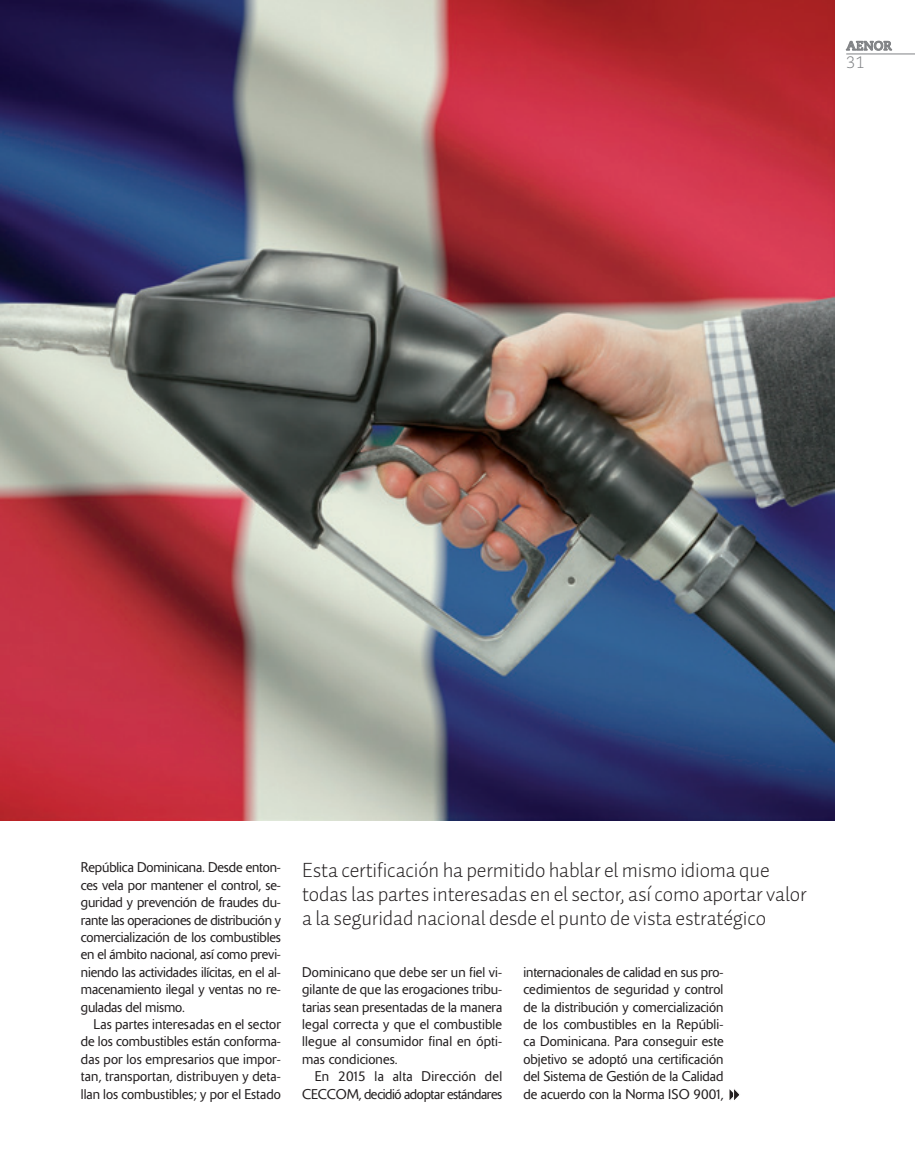
<style>
.page{position:relative;width:915px;height:1170px;background:#fff}
.page>*{position:absolute;margin:0;border:0;box-sizing:border-box;transform-origin:0 0}
._05_SUMARIO_TEMAS{font:21px/24px "Auto 1 Light LF";letter-spacing:-.01em;color:#231f20}
.t1{font:300 16.5px "Caecilia LT Std";color:#808285}
._04_TEXTO_CORRIDO{font:300 13.95px/17.4px "Delta";color:#231f20;text-align:justify}
.t2{font:700 12.75px "Caecilia LT Std";color:#808285}
</style>
<div class="page">
<svg style="left:846px;top:41px;width:45px;height:10px"></svg>
<hr style="left:846px;top:54px;width:68px;height:1px;background:#808285">
<img style="left:0;top:0;width:833px;height:820px">
<svg style="left:729px;top:1089px;width:11px;height:11px"></svg>
<p class="t2" style="left:846px;top:38px;width:47px">AENOR</p>
<p class="t1" style="left:846px;top:53px;width:20px">31</p>
<p class="_04_TEXTO_CORRIDO" style="left:81px;top:858px;width:201px">República Dominicana. Desde enton&shy;ces vela por mantener el control, se&shy;guridad y prevención de fraudes du&shy;rante las operaciones de distribución y comercialización de los combustibles en el ámbito nacional, así como previ&shy;niendo las actividades ilícitas, en el al&shy;macenamiento ilegal y ventas no re&shy;guladas del mismo.</p>
<p class="_04_TEXTO_CORRIDO" style="left:81px;top:1015px;width:201px;text-indent:13px">Las partes interesadas en el sector de los combustibles están conforma&shy;das por los empresarios que impor&shy;tan, transportan, distribuyen y deta&shy;llan los combustibles; y por el Estado</p>
<p class="_05_SUMARIO_TEMAS" style="left:302px;top:857px;width:506px">Esta certificación ha permitido hablar el mismo idioma que todas las partes interesadas en el sector, así como aportar valor a la seguridad nacional desde el punto de vista estratégico</p>
<p class="_04_TEXTO_CORRIDO" style="left:302px;top:963px;width:201px">Dominicano que debe ser un fiel vi&shy;gilante de que las erogaciones tribu&shy;tarias sean presentadas de la manera legal correcta y que el combustible llegue al consumidor final en ópti&shy;mas condiciones.</p>
<p class="_04_TEXTO_CORRIDO" style="left:302px;top:1067px;width:201px;text-align:right">En 2015 la alta Dirección del<br>CECCOM, decidió adoptar estándares</p>
<p class="_04_TEXTO_CORRIDO" style="left:523px;top:963px;width:201px">internacionales de calidad en sus pro&shy;cedimientos de seguridad y control de la distribución y comercialización de los combustibles en la Repúbli&shy;ca Dominicana. Para conseguir este objetivo se adoptó una certificación del Sistema de Gestión de la Calidad de acuerdo con la Norma ISO 9001,</p>
</div>
